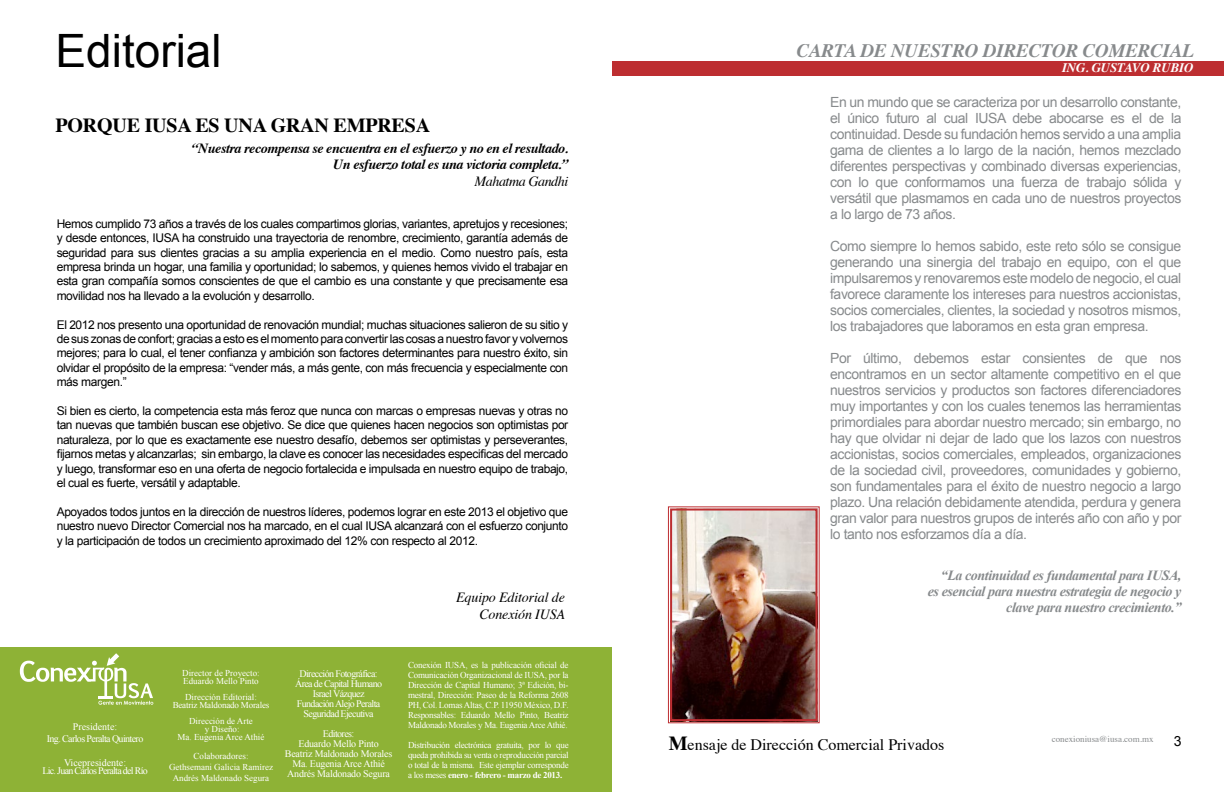
<style>
.page{position:relative;width:1224px;height:792px;background:#fff}
.page>*{position:absolute;margin:0;border:0;box-sizing:border-box;transform-origin:0 0}
.t1{font:46px "Arial";color:#000}
.t2{font:700 20px "Times";letter-spacing:-.01em;color:#000}
.t3{font:italic 700 19px "Times";letter-spacing:-.01em;color:#878a8c}
.t4{font:16px "Times";color:#000}
.t5{font:14px/16px "Arial";letter-spacing:-.03em;color:#878a8c;text-align:justify}
.t6{font:italic 700 14px/16px "Times New Roman";letter-spacing:-.03em;color:#878a8c;text-align:right}
.t7{font:italic 700 14px/16.8px "Times";letter-spacing:-.03em;color:#000;text-align:right}
.t8{font:italic 14px/16.8px "Times";letter-spacing:-.01em;color:#000;text-align:right}
.t9{font:italic 14px "Times";letter-spacing:-.03em;color:#000}
.t10{font:14px "Arial";color:#000}
.t11{font:italic 700 13px "Times";letter-spacing:-.01em;color:#fff}
.t12{font:12px/14.4px "Arial";letter-spacing:-.03em;color:#000;text-align:justify}
.t13{font:10px/10px "Times New Roman";letter-spacing:-.06em;color:#fff;text-align:center}
.t14{font:10px/10px "Times New Roman";letter-spacing:-.02em;color:#fff;text-align:center}
.t15{font:9px/10px "Times New Roman";color:#fff;text-align:justify}
.t16{font:9px/8px "Times New Roman";letter-spacing:-.02em;color:#fff;text-align:center}
.t17{font:9px "Times";color:#878a8c}
.s1{font-weight:700}
</style>
<div class="page">
<div style="left:612px;top:61px;width:612px;height:14px;background:#bd2e31"></div>
<img style="left:668px;top:506px;width:152px;height:217px">
<div style="left:670px;top:509px;width:148px;height:212px;border:2px solid #bd2e31"></div>
<div style="left:0;top:648px;width:612px;height:144px;background:#8eb236"></div>
<svg style="left:20px;top:653px;width:133px;height:52px"></svg>
<h1 class="t1" style="left:56px;top:21px;width:168px">Editorial</h1>
<h2 class="t2" style="left:56px;top:106px;width:376px">PORQUE IUSA ES UNA GRAN EMPRESA</h2>
<p class="t7" style="left:192px;top:138px;width:378px">“Nuestra recompensa se encuentra en el esfuerzo y no en el resultado.<br>Un esfuerzo total es una victoria completa.”</p>
<p class="t9" style="left:475px;top:169px;width:95px">Mahatma Gandhi</p>
<p class="t12" style="left:57px;top:216px;width:513px">Hemos cumplido 73 años a través de los cuales compartimos glorias, variantes, apretujos y recesiones; y desde entonces, IUSA ha construido una trayectoria de renombre, crecimiento, garantía además de seguridad para sus clientes gracias a su amplia experiencia en el medio. Como nuestro país, esta empresa brinda un hogar, una familia y oportunidad; lo sabemos, y quienes hemos vivido el trabajar en esta gran compañía somos conscientes de que el cambio es una constante y que precisamente esa movilidad nos ha llevado a la evolución y desarrollo.</p>
<p class="t12" style="left:57px;top:317px;width:513px">El 2012 nos presento una oportunidad de renovación mundial; muchas situaciones salieron de su sitio y de sus zonas de confort; gracias a esto es el momento para convertir las cosas a nuestro favor y volvernos mejores; para lo cual, el tener confianza y ambición son factores determinantes para nuestro éxito, sin olvidar el propósito de la empresa: “vender más, a más gente, con más frecuencia y especialmente con más margen.”</p>
<p class="t12" style="left:57px;top:404px;width:513px">Si bien es cierto, la competencia esta más feroz que nunca con marcas o empresas nuevas y otras no tan nuevas que también buscan ese objetivo. Se dice que quienes hacen negocios son optimistas por naturaleza, por lo que es exactamente ese nuestro desafío, debemos ser optimistas y perseverantes, fijarnos metas y alcanzarlas; sin embargo, la clave es conocer las necesidades especificas del mercado y luego, transformar eso en una oferta de negocio fortalecida e impulsada en nuestro equipo de trabajo, el cual es fuerte, versátil y adaptable.</p>
<p class="t12" style="left:57px;top:504px;width:513px">Apoyados todos juntos en la dirección de nuestros líderes, podemos lograr en este 2013 el objetivo que nuestro nuevo Director Comercial nos ha marcado, en el cual IUSA alcanzará con el esfuerzo conjunto y la participación de todos un crecimiento aproximado del 12% con respecto al 2012.</p>
<p class="t13" style="left:47px;top:720px;width:98px;line-height:12px">Presidente:<br>Ing. Carlos Peralta Quintero</p>
<p class="t13" style="left:42px;top:758px;width:107px;line-height:8px">Vicepresidente:<br>Lic. Juan Carlos Peralta del Río</p>
<p class="t8" style="left:456px;top:588px;width:110px">Equipo Editorial de<br>Conexión IUSA</p>
<p class="t15" style="left:182px;top:669px;width:79px;line-height:8px">Director de Proyecto:<br>Eduardo Mello Pinto</p>
<p class="t16" style="left:173px;top:693px;width:98px">Dirección Editorial:<br>Beatriz Maldonado Morales</p>
<p class="t15" style="left:178px;top:717px;width:88px;line-height:8px;text-align:center">Dirección de Arte<br>y Diseño:<br>Ma. Eugenia Arce Athié</p>
<p class="t15" style="left:169px;top:751px;width:105px;line-height:10.8px;text-align:center">Colaboradores:<br>Gethsemani Galicia Ramírez<br>Andrés Maldonado Segura</p>
<p class="t13" style="left:295px;top:669px;width:89px">Dirección Fotográfica:<br>Área de Capital Humano<br>Israel Vázquez<br>Fundación Alejo Peralta<br>Seguridad Ejecutiva</p>
<p class="t14" style="left:285px;top:729px;width:109px">Editores:<br>Eduardo Mello Pinto<br>Beatriz Maldonado Morales<br>Ma. Eugenia Arce Athié<br>Andrés Maldonado Segura</p>
<p class="t15" style="left:408px;top:660px;width:162px">Conexión IUSA, es la publicación oficial de Comunicación Organizacional de IUSA, por la Dirección de Capital Humano; 3ª Edición, bi&shy;mestral, Dirección: Paseo de la Reforma 2608<br>PH, Col. Lomas Altas, C.P. 11950 México, D.F.<br>Responsables: Eduardo Mello Pinto, Beatriz Maldonado Morales y Ma. Eugenia Arce Athié.</p>
<p class="t15" style="left:408px;top:740px;width:162px">Distribución electrónica gratuita, por lo que queda prohibida su venta o reproducción parcial o total de la misma. Este ejemplar corresponde a los meses <span class="s1">enero - febrero - marzo de 2013.</span></p>
<h3 class="t3" style="left:797px;top:32px;width:399px">CARTA DE NUESTRO DIRECTOR COMERCIAL</h3>
<p class="t11" style="left:1062px;top:56px;width:39px">Ing. Gusta</p>
<p class="t11" style="left:1132px;top:56px;width:56px">vo Rubio</p>
<p class="t5" style="left:830px;top:95px;width:353px">En un mundo que se caracteriza por un desarrollo constante, el único futuro al cual IUSA debe abocarse es el de la continuidad. Desde su fundación hemos servido a una amplia gama de clientes a lo largo de la nación, hemos mezclado diferentes perspectivas y combinado diversas experiencias, con lo que conformamos una fuerza de trabajo sólida y versátil que plasmamos en cada uno de nuestros proyectos a lo largo de 73 años.</p>
<p class="t5" style="left:830px;top:239px;width:353px">Como siempre lo hemos sabido, este reto sólo se consigue generando una sinergia del trabajo en equipo, con el que impulsaremos y renovaremos este modelo de negocio, el cual favorece claramente los intereses para nuestros accionistas, socios comerciales, clientes, la sociedad y nosotros mismos, los trabajadores que laboramos en esta gran empresa.</p>
<p class="t5" style="left:830px;top:351px;width:353px">Por último, debemos estar consientes de que nos encontramos en un sector altamente competitivo en el que nuestros servicios y productos son factores diferenciadores muy importantes y con los cuales tenemos las herramientas primordiales para abordar nuestro mercado; sin embargo, no hay que olvidar ni dejar de lado que los lazos con nuestros accionistas, socios comerciales, empleados, organizaciones de la sociedad civil, proveedores, comunidades y gobierno, son fundamentales para el éxito de nuestro negocio a largo plazo. Una relación debidamente atendida, perdura y genera gran valor para nuestros grupos de interés año con año y por lo tanto nos esforzamos día a día.</p>
<p class="t6" style="left:928px;top:567px;width:255px">“La continuidad es fundamental para IUSA, es esencial para nuestra estrategia de negocio y clave para nuestro crecimiento.”</p>
<h2 class="t2" style="left:669px;top:724px;width:20px">M</h2>
<p class="t17" style="left:1052px;top:731px;width:103px">conexioniusa@iusa.com.mx</p>
<h3 class="t4" style="left:688px;top:729px;width:258px">ensaje de Dirección Comercial Privados</h3>
<p class="t10" style="left:1174px;top:731px;width:9px">3</p>
</div>
